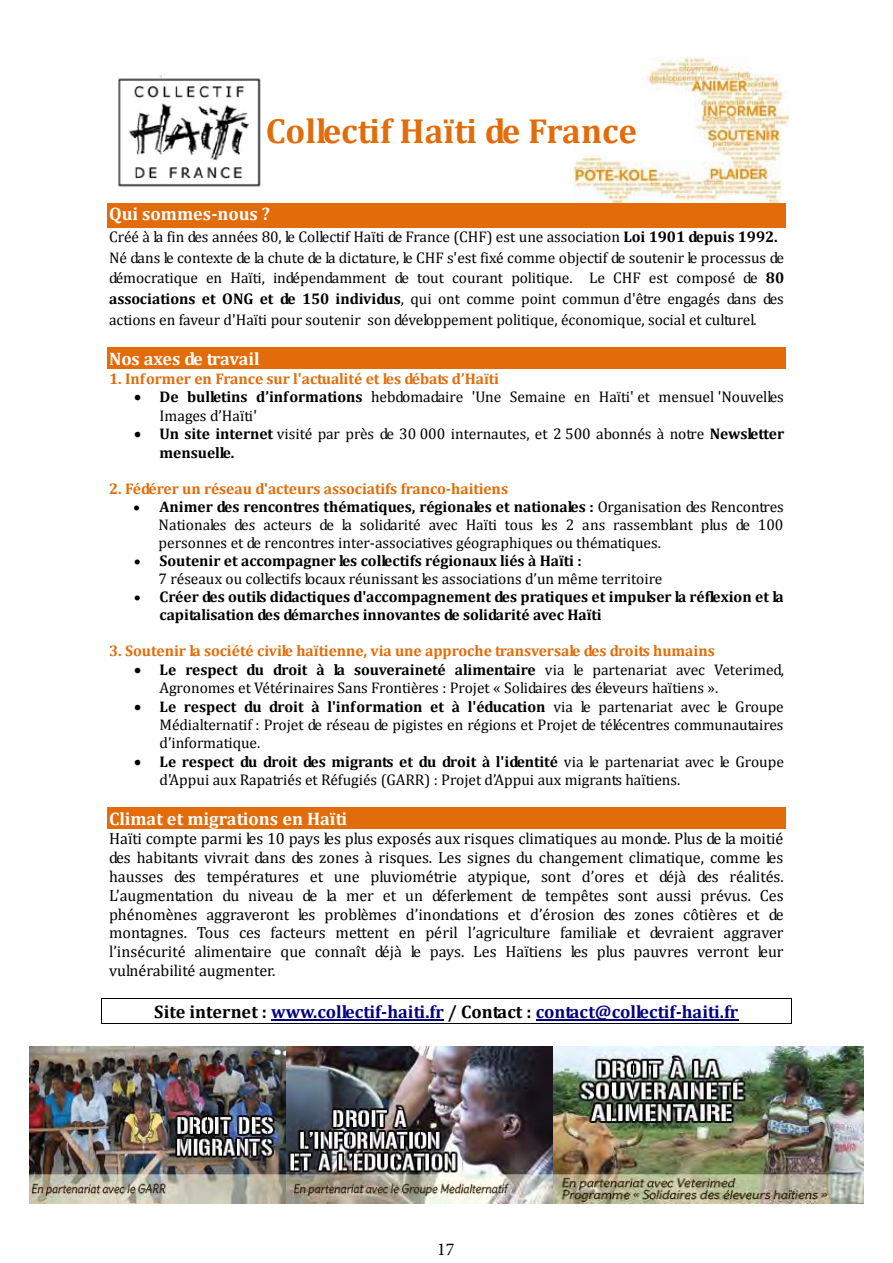
<style>
.page{position:relative;width:893px;height:1263px;background:#fff}
.page>*{position:absolute;margin:0;border:0;box-sizing:border-box;transform-origin:0 0}
.t1{font:700 34.95px "Cambria";color:#e36c0a}
.t2{font:700 18.15px "Cambria";color:#000080}
.t3{font:700 18.15px "Cambria";color:#fff}
.t4{font:18px "Minion Pro";color:#000}
.t5{font:16.2px/18.9px "Cambria";color:#000;text-align:justify}
.t6{font:15.45px/18px "Cambria";color:#000}
.t7{font:700 15.45px "Cambria";color:#e36c0a}
.t8{font:700 15.45px/18px "Cambria";color:#000}
.s1{font-weight:700}
.s2{color:#000}
</style>
<div class="page">
<img style="left:573px;top:58px;width:215px;height:145px">
<div style="left:107px;top:203px;width:679px;height:24px;background:#e36c0a"></div>
<div style="left:107px;top:348px;width:679px;height:21px;background:#e36c0a"></div>
<div style="left:107px;top:807px;width:679px;height:22px;background:#e36c0a"></div>
<hr style="left:271px;top:1019px;width:173px;height:1px;background:#000080">
<hr style="left:536px;top:1019px;width:202px;height:1px;background:#000080">
<hr style="left:101px;top:998px;width:690px;height:1px;background:#000">
<hr style="left:101px;top:1023px;width:690px;height:1px;background:#000">
<svg style="left:101px;top:999px;width:1px;height:24px"></svg>
<svg style="left:791px;top:998px;width:1px;height:26px"></svg>
<img style="left:118px;top:75px;width:143px;height:112px">
<img style="left:30px;top:1046px;width:833px;height:158px">
<h1 class="t1" style="left:266px;top:107px;width:373px">Collectif Haïti de France</h1>
<p class="t3" style="left:109px;top:201px;width:163px">Qui sommes-nous ?</p>
<p class="t6" style="left:109px;top:226px;width:677px;line-height:20.9px">Créé à la fin des années 80, le Collectif Haïti de France (CHF) est une association <span class="s1">Loi 1901 depuis 1992.<br></span>Né dans le contexte de la chute de la dictature, le CHF s'est fixé comme objectif de soutenir le processus de démocratique en Haïti, indépendamment de tout courant politique. Le CHF est composé de <span class="s1">80 associations et ONG et de 150 individus</span>, qui ont comme point commun d'être engagés dans des actions en faveur d'Haïti pour soutenir son développement politique, économique, social et culturel.</p>
<p class="t3" style="left:109px;top:346px;width:152px">Nos axes de travail</p>
<p class="t7" style="left:109px;top:367px;width:391px">1. Informer en France sur l'actualité et les débats d’Haïti</p>
<p class="t6" style="left:159px;top:388px;width:626px;text-indent:-25px">• <span class="s1">De bulletins d’informations</span> hebdomadaire 'Une Semaine en Haïti' et mensuel 'Nouvelles<br>Images d’Haïti'</p>
<p class="t6" style="left:159px;top:425px;width:626px;text-indent:-25px">• <span class="s1">Un site internet</span> visité par près de 30 000 internautes, et 2 500 abonnés à notre <span class="s1">Newsletter mensuelle.</span></p>
<p class="t7" style="left:109px;top:477px;width:401px">2. Fédérer un réseau d'acteurs associatifs franco-haitiens</p>
<p class="t6" style="left:159px;top:497px;width:627px;text-align:justify;text-indent:-25px">• <span class="s1">Animer des rencontres thématiques, régionales et nationales :</span> Organisation des Rencontres Nationales des acteurs de la solidarité avec Haïti tous les 2 ans rassemblant plus de 100 personnes et de rencontres inter-associatives géographiques ou thématiques.</p>
<p class="t6" style="left:159px;top:551px;width:505px;text-indent:-24px">• <span class="s1">Soutenir et accompagner les collectifs régionaux liés à Haïti :<br></span>7 réseaux ou collectifs locaux réunissant les associations d’un même territoire</p>
<p class="t8" style="left:159px;top:587px;width:626px;text-indent:-25px">• Créer des outils didactiques d'accompagnement des pratiques et impulser la réflexion et la capitalisation des démarches innovantes de solidarité avec Haïti</p>
<p class="t7" style="left:109px;top:640px;width:607px">3. Soutenir la société civile haïtienne, via une approche transversale des droits humains</p>
<p class="t6" style="left:159px;top:661px;width:626px;text-indent:-25px">• <span class="s1">Le respect du droit à la souveraineté alimentaire</span> via le partenariat avec Veterimed,<br>Agronomes et Vétérinaires Sans Frontières : Projet « Solidaires des éleveurs haïtiens ».</p>
<p class="t6" style="left:159px;top:698px;width:626px;text-align:justify;text-indent:-25px">• <span class="s1">Le respect du droit à l'information et à l'éducation</span> via le partenariat avec le Groupe Médialternatif : Projet de réseau de pigistes en régions et Projet de télécentres communautaires d’informatique.</p>
<p class="t6" style="left:159px;top:752px;width:626px;text-indent:-25px">• <span class="s1">Le respect du droit des migrants et du droit à l'identité</span> via le partenariat avec le Groupe d'Appui aux Rapatriés et Réfugiés (GARR) : Projet d’Appui aux migrants haïtiens.</p>
<p class="t3" style="left:109px;top:806px;width:240px">Climat et migrations en Haïti</p>
<p class="t5" style="left:109px;top:829px;width:676px">Haïti compte parmi les 10 pays les plus exposés aux risques climatiques au monde. Plus de la moitié des habitants vivrait dans des zones à risques. Les signes du changement climatique, comme les hausses des températures et une pluviométrie atypique, sont d’ores et déjà des réalités.<br>L’augmentation du niveau de la mer et un déferlement de tempêtes sont aussi prévus. Ces phénomènes aggraveront les problèmes d’inondations et d’érosion des zones côtières et de montagnes. Tous ces facteurs mettent en péril l’agriculture familiale et devraient aggraver l’insécurité alimentaire que connaît déjà le pays. Les Haïtiens les plus pauvres verront leur vulnérabilité augmenter.</p>
<p class="t2" style="left:154px;top:999px;width:585px"><span class="s2">Site internet :</span> www.collectif-haiti.fr <span class="s2">/ Contact :</span> contact@collectif-haiti.fr</p>
<p class="t4" style="left:437px;top:1237px;width:19px">17</p>
</div>
